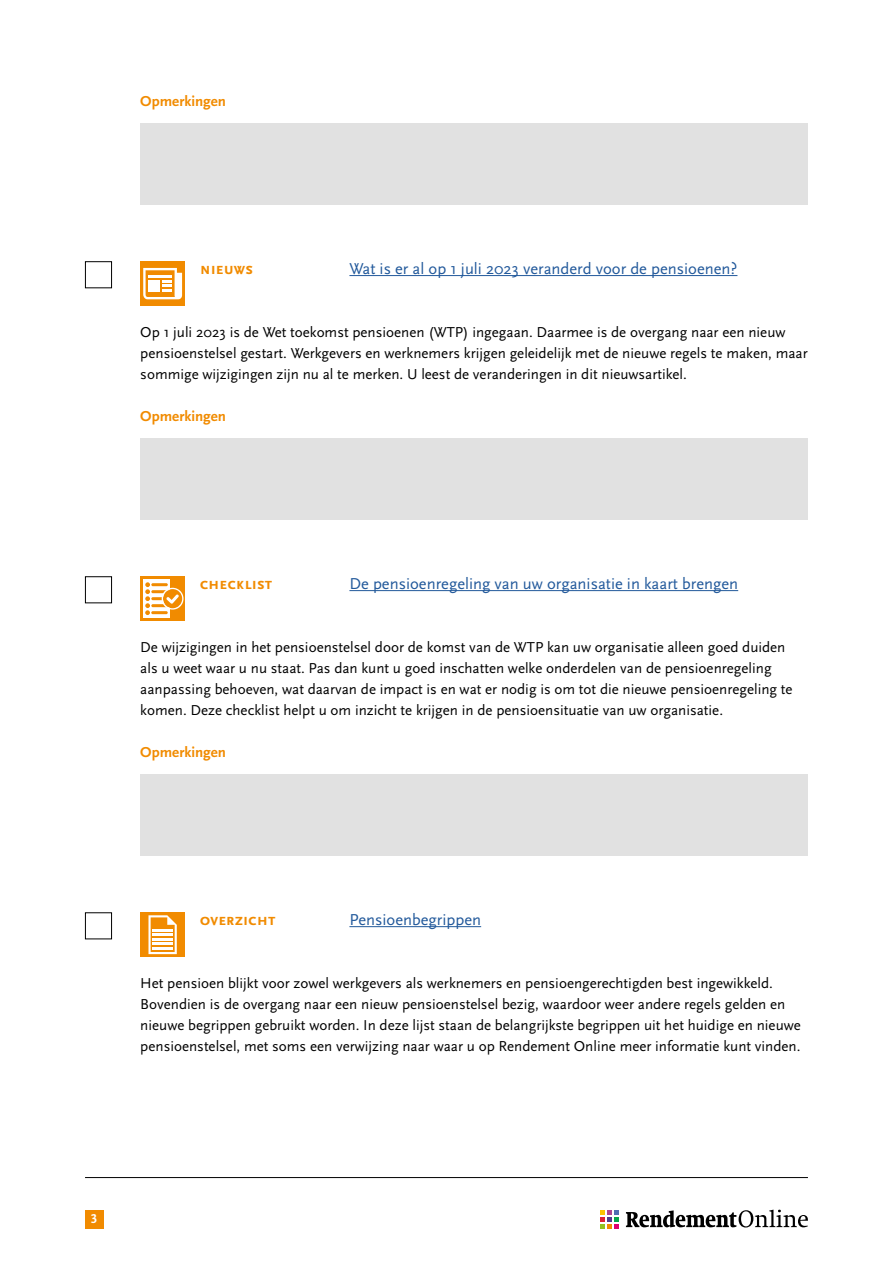
<style>
.page{position:relative;width:893px;height:1263px;background:#fff}
.page>*{position:absolute;margin:0;border:0;box-sizing:border-box;transform-origin:0 0}
.t1{font:16.5px "Scala Sans OT";color:#22599b}
.t2{font:700 16.5px "Scala Sans OT";color:#f18b00}
.t3{font:15px/21px "Scala Sans OT";color:#000}
.t4{font:700 15px "Scala Sans OT";color:#f18b00}
.t5{font:700 13.5px "Scala Sans OT";color:#fff}
</style>
<div class="page">
<hr style="left:85px;top:1177px;width:723px;height:1px;background:#000">
<div style="left:85px;top:1210px;width:18px;height:18px;background:#f18b00"></div>
<svg style="left:626px;top:1209px;width:182px;height:18px"></svg>
<svg style="left:601px;top:1210px;width:18px;height:19px"></svg>
<hr style="left:349px;top:275px;width:388px;height:1px;background:#22599b">
<hr style="left:349px;top:590px;width:389px;height:1px;background:#22599b">
<hr style="left:349px;top:926px;width:132px;height:1px;background:#22599b">
<div style="left:140px;top:123px;width:668px;height:81px;background:#e1e1e1"></div>
<div style="left:140px;top:438px;width:668px;height:81px;background:#e1e1e1"></div>
<div style="left:140px;top:774px;width:668px;height:81px;background:#e1e1e1"></div>
<div style="left:85px;top:261px;width:27px;height:27px;border:1px solid #000"></div>
<div style="left:140px;top:261px;width:45px;height:45px;background:#f18b00"></div>
<svg style="left:143px;top:268px;width:39px;height:31px"></svg>
<div style="left:85px;top:576px;width:27px;height:27px;border:1px solid #000"></div>
<div style="left:140px;top:576px;width:45px;height:45px;background:#f18b00"></div>
<div style="left:143px;top:579px;width:27px;height:39px;background:#fff"></div>
<hr style="left:151px;top:583px;width:17px;height:3px;background:#f18b00;border-radius:2px">
<hr style="left:151px;top:590px;width:17px;height:3px;background:#f18b00;border-radius:2px">
<hr style="left:151px;top:597px;width:17px;height:3px;background:#f18b00;border-radius:2px">
<hr style="left:151px;top:604px;width:17px;height:3px;background:#f18b00;border-radius:2px">
<hr style="left:151px;top:611px;width:17px;height:3px;background:#f18b00;border-radius:2px">
<svg style="left:145px;top:582px;width:5px;height:33px"></svg>
<svg style="left:162px;top:588px;width:22px;height:22px"></svg>
<div style="left:85px;top:912px;width:27px;height:27px;border:1px solid #000"></div>
<div style="left:140px;top:912px;width:45px;height:45px;background:#f18b00"></div>
<svg style="left:148px;top:915px;width:29px;height:39px"></svg>
<hr style="left:153px;top:943px;width:20px;height:2px;background:#fff">
<hr style="left:153px;top:934px;width:20px;height:2px;background:#fff">
<hr style="left:153px;top:938px;width:20px;height:2px;background:#fff">
<hr style="left:153px;top:929px;width:20px;height:2px;background:#fff">
<hr style="left:153px;top:947px;width:20px;height:3px;background:#fff">
<p class="t4" style="left:140px;top:93px;width:87px">Opmerkingen</p>
<p class="t2" style="left:200px;top:259px;width:55px">NIEUWS</p>
<p class="t1" style="left:349px;top:260px;width:390px">Wat is er al op 1 juli 2023 veranderd voor de pensioenen?</p>
<p class="t3" style="left:140px;top:322px;width:669px">Op 1 juli 2023 is de Wet toekomst pensioenen (WTP) ingegaan. Daarmee is de overgang naar een nieuw pensioenstelsel gestart. Werkgevers en werknemers krijgen geleidelijk met de nieuwe regels te maken, maar sommige wijzigingen zijn nu al te merken. U leest de veranderingen in dit nieuwsartikel.</p>
<p class="t4" style="left:140px;top:408px;width:87px">Opmerkingen</p>
<p class="t2" style="left:200px;top:574px;width:74px">CHECKLIST</p>
<p class="t1" style="left:349px;top:575px;width:390px">De pensioenregeling van uw organisatie in kaart brengen</p>
<p class="t3" style="left:140px;top:637px;width:654px">De wijzigingen in het pensioenstelsel door de komst van de WTP kan uw organisatie alleen goed duiden als u weet waar u nu staat. Pas dan kunt u goed inschatten welke onderdelen van de pensioenregeling aanpassing behoeven, wat daarvan de impact is en wat er nodig is om tot die nieuwe pensioenregeling te komen. Deze checklist helpt u om inzicht te krijgen in de pensioensituatie van uw organisatie.</p>
<p class="t4" style="left:140px;top:744px;width:87px">Opmerkingen</p>
<p class="t2" style="left:200px;top:910px;width:51px">overzicht</p>
<p class="t1" style="left:349px;top:911px;width:133px">Pensioenbegrippen</p>
<p class="t3" style="left:140px;top:973px;width:662px">Het pensioen blijkt voor zowel werkgevers als werknemers en pensioengerechtigden best ingewikkeld.<br>Bovendien is de overgang naar een nieuw pensioenstelsel bezig, waardoor weer andere regels gelden en nieuwe begrippen gebruikt worden. In deze lijst staan de belangrijkste begrippen uit het huidige en nieuwe pensioenstelsel, met soms een verwijzing naar waar u op Rendement Online meer informatie kunt vinden.</p>
<p class="t5" style="left:91px;top:1211px;width:8px">3</p>
</div>
